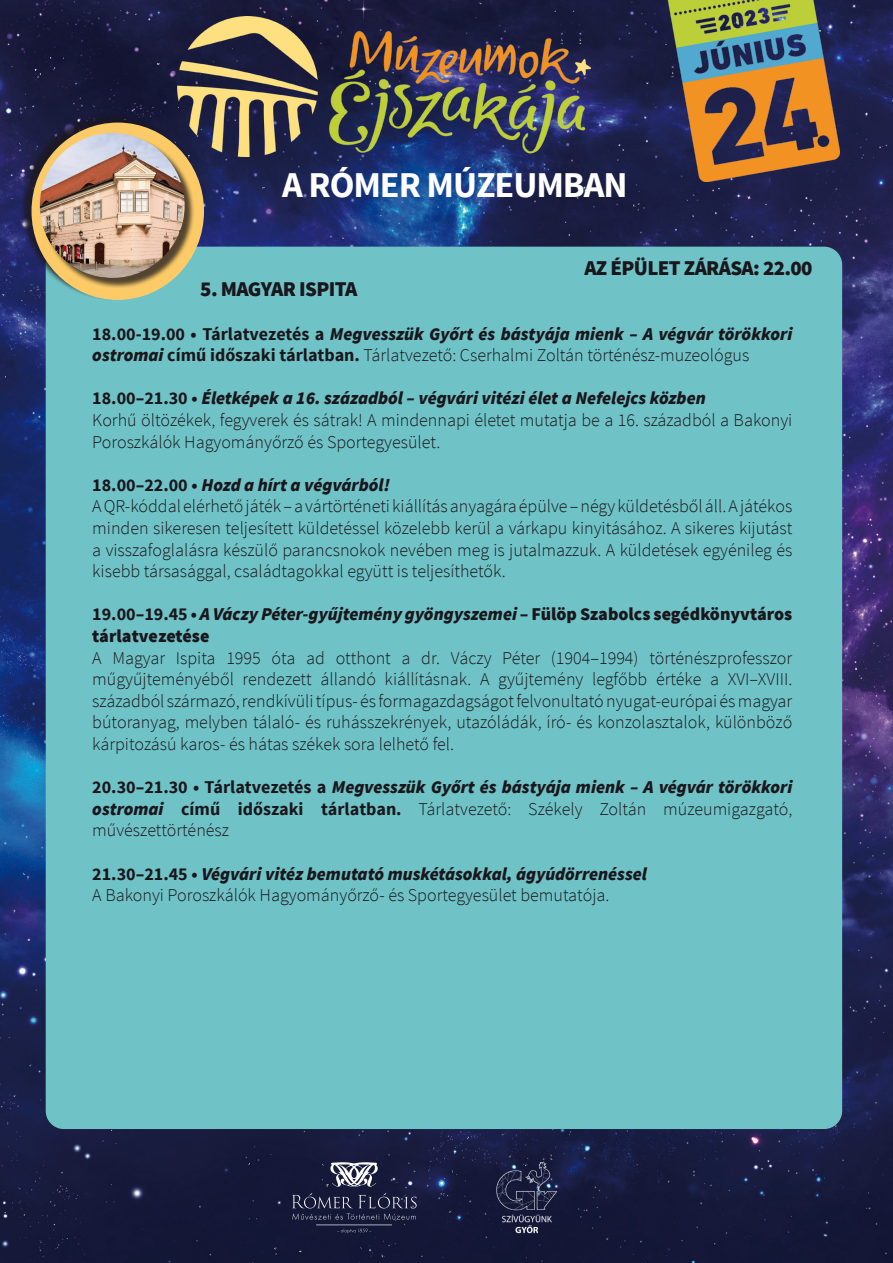
<style>
.page{position:relative;width:893px;height:1263px;background:#fff}
.page>*{position:absolute;margin:0;border:0;box-sizing:border-box;transform-origin:0 0}
.t1{font:700 36.3px "Source Sans Pro";letter-spacing:-.03em;color:#fff}
.t2{font:900 21px "Source Sans Pro";letter-spacing:-.03em;color:#1a171c}
.t3{font:300 18px/21.6px "Source Sans Pro";color:#1a171c}
.t4{font:italic 900 18px/21.6px "Source Sans Pro";color:#1a171c}
.t5{font:900 18px/21.6px "Source Sans Pro";color:#1a171c}
.s1{font-weight:700;font-style:normal}
.s2{font-weight:300;font-style:normal}
.s3{font-weight:700}
.s4{font-weight:900;font-style:italic}
.s5{font-style:italic}
</style>
<div class="page">
<img style="left:0;top:0;width:893px;height:1263px">
<img style="left:668px;top:0;width:172px;height:181px">
<div style="left:46px;top:247px;width:796px;height:882px;background:#6fc3c7;border-radius:18px"></div>
<img style="left:484px;top:1160px;width:88px;height:74px">
<svg style="left:292px;top:1193px;width:125px;height:40px;background:#282b48"></svg>
<svg style="left:330px;top:1162px;width:48px;height:24px"></svg>
<div style="left:20px;top:113px;width:182px;height:187px;background:#1a171c;opacity:.75"></div>
<div style="left:32px;top:123px;width:172px;height:177px;background:#fccb67;border-radius:50%"></div>
<div style="left:41px;top:134px;width:154px;height:154px;background:#1a171c;opacity:.75"></div>
<img style="left:40px;top:133px;width:145px;height:145px;border-radius:72px">
<img style="left:178px;top:16px;width:412px;height:141px">
<h1 class="t1" style="left:282px;top:161px;width:347px">A RÓMER MÚZEUMBAN</h1>
<p class="t2" style="left:584px;top:254px;width:230px">AZ ÉPÜLET ZÁRÁSA: 22.00</p>
<p class="t2" style="left:200px;top:276px;width:159px">5. MAGYAR ISPITA</p>
<p class="t4" style="left:92px;top:323px;width:701px"><span class="s1">18.00-19.00 • Tárlatvezetés a</span> Megvesszük Győrt és bástyája mienk – A végvár törökkori ostromai <span class="s1">című időszaki tárlatban.</span> <span class="s2">Tárlatvezető: Cserhalmi Zoltán történész-muzeológus</span></p>
<p class="t3" style="left:92px;top:388px;width:701px"><span class="s3">18.00–21.30 •</span> <span class="s4">Életképek a 16. századból – végvári vitézi élet a Nefelejcs közben<br></span>Korhű öltözékek, fegyverek és sátrak! A mindennapi életet mutatja be a 16. századból a Bakonyi<br>Poroszkálók Hagyományőrző és Sportegyesület.</p>
<p class="t3" style="left:92px;top:474px;width:701px"><span class="s3">18.00–22.00 •</span> <span class="s4">Hozd a hírt a végvárból!<br></span>A QR-kóddal elérhető játék – a vártörténeti kiállítás anyagára épülve – négy küldetésből áll. A játékos minden sikeresen teljesített küldetéssel közelebb kerül a várkapu kinyitásához. A sikeres kijutást a visszafoglalásra készülő parancsnokok nevében meg is jutalmazzuk. A küldetések egyénileg és kisebb társasággal, családtagokkal együtt is teljesíthetők.</p>
<p class="t5" style="left:92px;top:604px;width:701px"><span class="s3">19.00–19.45 •</span> <span class="s5">A Váczy Péter-gyűjtemény gyöngyszemei</span> – Fülöp Szabolcs segédkönyvtáros tárlatvezetése</p>
<p class="t3" style="left:92px;top:647px;width:701px;text-align:justify">A Magyar Ispita 1995 óta ad otthont a dr. Váczy Péter (1904–1994) történészprofesszor műgyűjteményéből rendezett állandó kiállításnak. A gyűjtemény legfőbb értéke a XVI–XVIII. századból származó, rendkívüli típus- és formagazdagságot felvonultató nyugat-európai és magyar bútoranyag, melyben tálaló- és ruhásszekrények, utazóládák, író- és konzolasztalok, különböző kárpitozású karos- és hátas székek sora lelhető fel.</p>
<p class="t3" style="left:92px;top:777px;width:701px;text-align:justify"><span class="s3">20.30–21.30 • Tárlatvezetés a</span> <span class="s4">Megvesszük Győrt és bástyája mienk – A végvár törökkori ostromai</span> <span class="s3">című időszaki tárlatban.</span> Tárlatvezető: Székely Zoltán múzeumigazgató, művészettörténész</p>
<p class="t3" style="left:92px;top:863px;width:556px"><span class="s3">21.30–21.45 •</span> <span class="s4">Végvári vitéz bemutató muskétásokkal, ágyúdörrenéssel<br></span>A Bakonyi Poroszkálók Hagyományőrző- és Sportegyesület bemutatója.</p>
</div>
